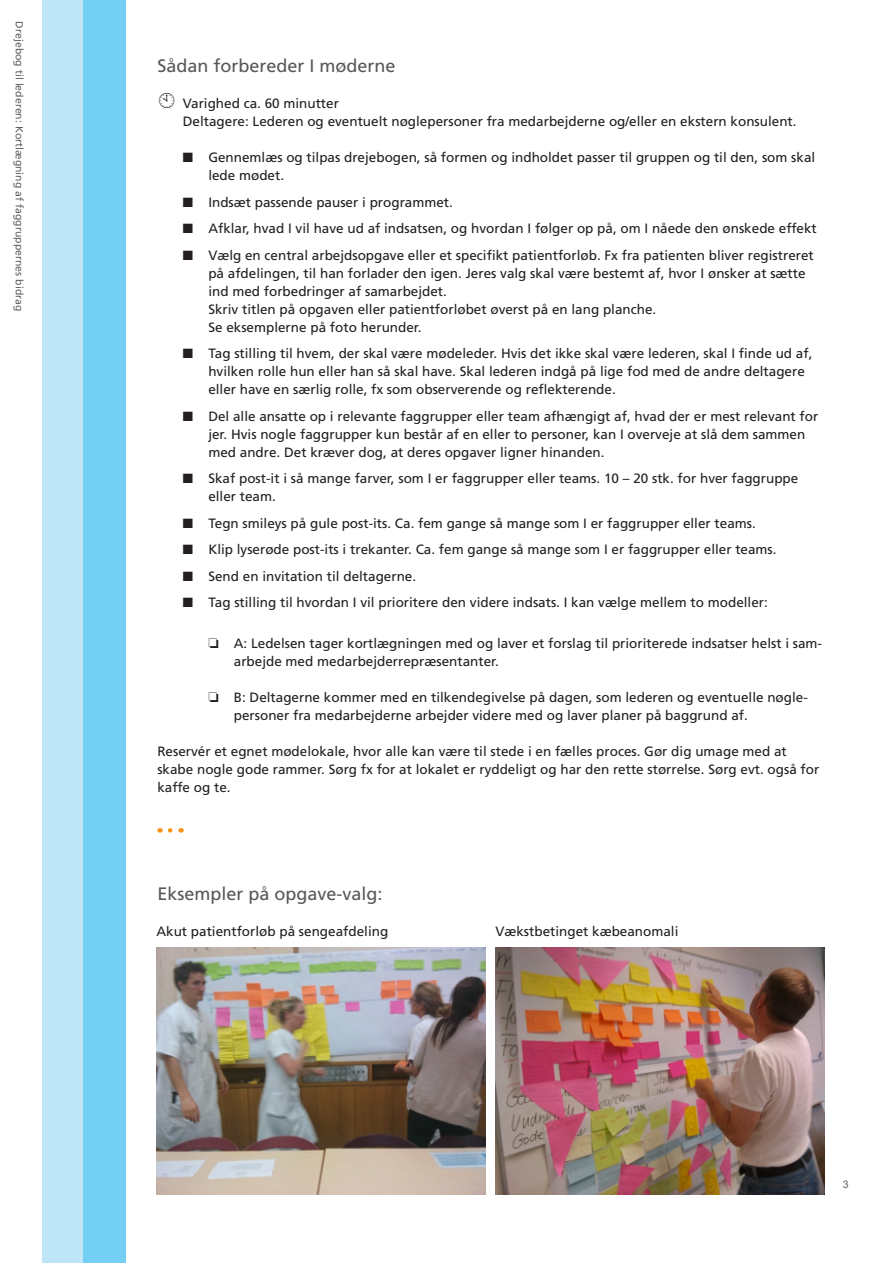
<style>
.page{position:relative;width:893px;height:1263px;background:#fff}
.page>*{position:absolute;margin:0;border:0;box-sizing:border-box;transform-origin:0 0}
.t1{font:18px "Frutiger";color:#57585a}
.brød{font:13.5px/18px "Frutiger";color:#231f20}
.brød_bullets__kun_in{font:13.5px "Frutiger";color:#231f20}
.t2{font:10.5px "Frutiger";color:#636366}
.t3{font:10.5px "Arial";color:#636366}
</style>
<div class="page">
<div style="left:82px;top:0;width:44px;height:1263px;background:#73d0f4"></div>
<div style="left:42px;top:0;width:40px;height:1263px;background:#bee6f7"></div>
<svg style="left:170px;top:828px;width:3px;height:5px"></svg>
<img style="left:156px;top:948px;width:329px;height:246px">
<img style="left:495px;top:948px;width:329px;height:246px">
<p class="t2" style="left:26px;top:21px;width:291px;rotate:90deg">Drejebog til lederen: Kortlægning af faggruppernes bidrag</p>
<h2 class="t1" style="left:157px;top:55px;width:240px">Sådan forbereder I møderne</h2>
<p class="brød" style="left:183px;top:94px;width:158px">Varighed ca. 60 minutter</p>
<p class="brød_bullets__kun_in" style="left:183px;top:113px;width:615px">Deltagere: Lederen og eventuelt nøglepersoner fra medarbejderne og/eller en ekstern konsulent.</p>
<p class="brød" style="left:208px;top:148px;width:608px;text-indent:-26px">■ Gennemlæs og tilpas drejebogen, så formen og indholdet passer til gruppen og til den, som skal lede mødet.</p>
<p class="brød" style="left:183px;top:193px;width:272px">■ Indsæt passende pauser i programmet.</p>
<p class="brød" style="left:183px;top:219px;width:635px">■ Afklar, hvad I vil have ud af indsatsen, og hvordan I følger op på, om I nåede den ønskede effekt</p>
<p class="brød" style="left:208px;top:246px;width:607px;text-indent:-26px">■ Vælg en central arbejdsopgave eller et specifikt patientforløb. Fx fra patienten bliver registreret på afdelingen, til han forlader den igen. Jeres valg skal være bestemt af, hvor I ønsker at sætte ind med forbedringer af samarbejdet.<br>Skriv titlen på opgaven eller patientforløbet øverst på en lang planche.<br>Se eksemplerne på foto herunder.</p>
<p class="brød" style="left:208px;top:344px;width:606px;text-indent:-26px">■ Tag stilling til hvem, der skal være mødeleder. Hvis det ikke skal være lederen, skal I finde ud af, hvilken rolle hun eller han så skal have. Skal lederen indgå på lige fod med de andre deltagere eller have en særlig rolle, fx som observerende og reflekterende.</p>
<p class="brød" style="left:208px;top:407px;width:611px;text-indent:-26px">■ Del alle ansatte op i relevante faggrupper eller team afhængigt af, hvad der er mest relevant for jer. Hvis nogle faggrupper kun består af en eller to personer, kan I overveje at slå dem sammen med andre. Det kræver dog, at deres opgaver ligner hinanden.</p>
<p class="brød" style="left:208px;top:469px;width:591px;text-indent:-26px">■ Skaf post-it i så mange farver, som I er faggrupper eller teams. 10 – 20 stk. for hver faggruppe eller team.</p>
<p class="brød" style="left:183px;top:514px;width:574px">■ Tegn smileys på gule post-its. Ca. fem gange så mange som I er faggrupper eller teams.</p>
<p class="brød" style="left:183px;top:540px;width:595px">■ Klip lyserøde post-its i trekanter. Ca. fem gange så mange som I er faggrupper eller teams.</p>
<p class="brød" style="left:183px;top:567px;width:235px">■ Send en invitation til deltagerne.</p>
<p class="brød" style="left:183px;top:593px;width:586px">■ Tag stilling til hvordan I vil prioritere den videre indsats. I kan vælge mellem to modeller:</p>
<p class="brød" style="left:234px;top:634px;width:590px;text-indent:-26px">❏ A: Ledelsen tager kortlægningen med og laver et forslag til prioriterede indsatser helst i sam&shy;arbejde med medarbejderrepræsentanter.</p>
<p class="brød" style="left:234px;top:688px;width:575px;text-indent:-26px">❏ B: Deltagerne kommer med en tilkendegivelse på dagen, som lederen og eventuelle nøgle&shy;personer fra medarbejderne arbejder videre med og laver planer på baggrund af.</p>
<p class="brød" style="left:157px;top:742px;width:663px">Reservér et egnet mødelokale, hvor alle kan være til stede i en fælles proces. Gør dig umage med at skabe nogle gode rammer. Sørg fx for at lokalet er ryddeligt og har den rette størrelse. Sørg evt. også for kaffe og te.</p>
<h2 class="t1" style="left:157px;top:883px;width:227px">Eksempler på opgave-valg:</h2>
<p class="brød" style="left:156px;top:922px;width:233px">Akut patientforløb på sengeafdeling</p>
<p class="brød" style="left:495px;top:922px;width:185px">Vækstbetinget kæbeanomali</p>
<p class="t3" style="left:843px;top:1177px;width:7px">3</p>
</div>
